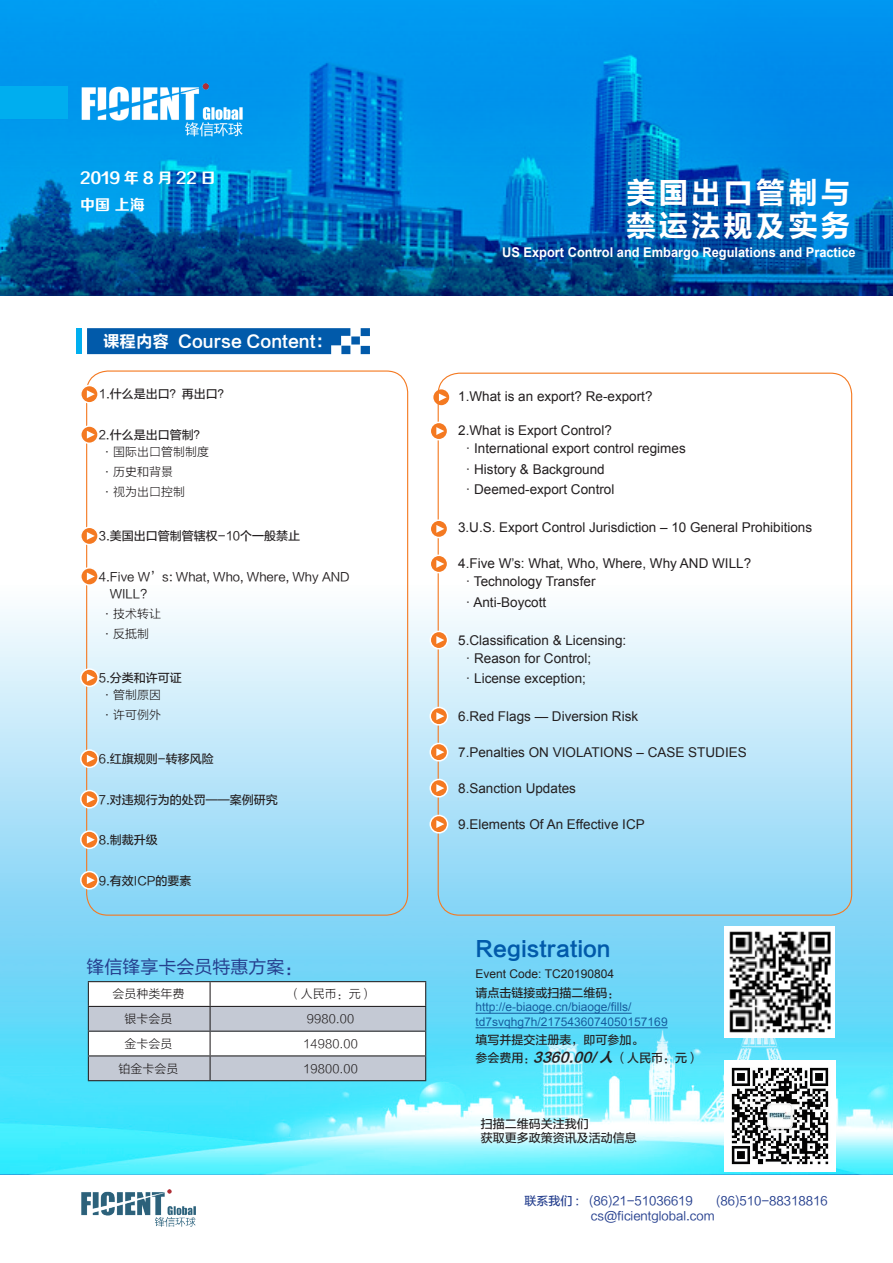
<style>
.page{position:relative;width:893px;height:1263px;background:#fff}
.page>*{position:absolute;margin:0;border:0;box-sizing:border-box;transform-origin:0 0}
.t1{font:30px/33px "FZLTCHJW GB1 0";letter-spacing:.08em;color:#fff}
.t2{font:21px "FZLTCHJW GB1 0";color:#015aaa}
.t3{font:18px "FZLTHJW GB1 0";color:#253f8e}
.t4{font:16.5px "FZLTCHJW GB1 0";color:#fff}
.t5{font:15px/27px "FZZCHJW GB1 0";color:#fff}
.t6{font:13.5px/18px "Arial";color:#231f20}
.t7{font:700 13.5px "Arial";color:#fff;scale:.95 1}
.t8{font:12px/16.8px "FZLTZHUNHK GBK1 0";color:#231f20}
.t9{font:12px/20.2px "FZLTXHK";color:#231f20}
.t10{font:12px/14.4px "Arial";color:#175d9e}
.t11{font:12px "FZLTZHUNHK GBK1 0";color:#253f8e}
.t12{font:12px "Arial";color:#231f20}
.s1{font-family:"FZLTCHJW GB1 0";font-style:italic;font-size:13.5px}
</style>
<div class="page">
<svg style="left:0;top:329px;width:892px;height:470px"></svg>
<img style="left:0;top:0;width:893px;height:296px">
<img style="left:81px;top:1189px;width:114px;height:37px">
<img style="left:80px;top:83px;width:162px;height:54px">
<div style="left:0;top:87px;width:68px;height:32px;background:#00aeef"></div>
<img style="left:0;top:799px;width:893px;height:375px">
<svg style="left:81px;top:385px;width:17px;height:18px"></svg>
<div style="left:80px;top:385px;width:19px;height:19px;border:2px solid #fff;border-radius:50%"></div>
<svg style="left:87px;top:390px;width:8px;height:8px"></svg>
<svg style="left:81px;top:426px;width:17px;height:17px"></svg>
<div style="left:80px;top:425px;width:19px;height:19px;border:2px solid #fff;border-radius:50%"></div>
<svg style="left:87px;top:431px;width:8px;height:8px"></svg>
<svg style="left:81px;top:527px;width:17px;height:18px"></svg>
<div style="left:80px;top:526px;width:19px;height:19px;border:2px solid #fff;border-radius:50%"></div>
<svg style="left:87px;top:532px;width:8px;height:8px"></svg>
<svg style="left:81px;top:568px;width:17px;height:17px"></svg>
<div style="left:80px;top:567px;width:19px;height:19px;border:2px solid #fff;border-radius:50%"></div>
<svg style="left:87px;top:572px;width:8px;height:8px"></svg>
<svg style="left:81px;top:669px;width:17px;height:17px"></svg>
<div style="left:80px;top:668px;width:19px;height:19px;border:2px solid #fff;border-radius:50%"></div>
<svg style="left:87px;top:674px;width:8px;height:8px"></svg>
<svg style="left:81px;top:750px;width:17px;height:17px"></svg>
<div style="left:80px;top:749px;width:19px;height:19px;border:2px solid #fff;border-radius:50%"></div>
<svg style="left:87px;top:755px;width:8px;height:8px"></svg>
<svg style="left:81px;top:790px;width:17px;height:18px"></svg>
<div style="left:80px;top:790px;width:19px;height:19px;border:2px solid #fff;border-radius:50%"></div>
<svg style="left:87px;top:795px;width:8px;height:8px"></svg>
<svg style="left:81px;top:831px;width:17px;height:17px"></svg>
<div style="left:80px;top:830px;width:19px;height:19px;border:2px solid #fff;border-radius:50%"></div>
<svg style="left:87px;top:836px;width:8px;height:8px"></svg>
<svg style="left:81px;top:871px;width:17px;height:18px"></svg>
<div style="left:80px;top:871px;width:19px;height:19px;border:2px solid #fff;border-radius:50%"></div>
<svg style="left:87px;top:876px;width:8px;height:8px"></svg>
<svg style="left:87px;top:328px;width:283px;height:26px;background:#1265af"></svg>
<div style="left:77px;top:328px;width:5px;height:26px;background:#00aeef"></div>
<svg style="left:433px;top:389px;width:17px;height:17px"></svg>
<div style="left:432px;top:388px;width:19px;height:19px;border:2px solid #fff;border-radius:50%"></div>
<svg style="left:440px;top:393px;width:7px;height:8px"></svg>
<div style="left:430px;top:555px;width:18px;height:18px;background:#f47921;border-radius:50%"></div>
<div style="left:429px;top:554px;width:19px;height:19px;border:2px solid #fff;border-radius:50%"></div>
<svg style="left:436px;top:560px;width:8px;height:8px"></svg>
<div style="left:430px;top:520px;width:18px;height:17px;background:#f47921;border-radius:50%"></div>
<div style="left:429px;top:519px;width:19px;height:19px;border:2px solid #fff;border-radius:50%"></div>
<svg style="left:436px;top:525px;width:8px;height:8px"></svg>
<div style="left:430px;top:422px;width:18px;height:18px;background:#f47921;border-radius:50%"></div>
<div style="left:429px;top:422px;width:19px;height:18px;border:2px solid #fff;border-radius:50%"></div>
<svg style="left:436px;top:427px;width:8px;height:8px"></svg>
<hr style="left:88px;top:981px;width:122px;height:1px;background:#231f20">
<hr style="left:210px;top:981px;width:216px;height:1px;background:#231f20">
<svg style="left:88px;top:982px;width:338px;height:98px"></svg>
<hr style="left:88px;top:1080px;width:122px;height:1px;background:#231f20">
<hr style="left:210px;top:1080px;width:216px;height:1px;background:#231f20">
<hr style="left:475px;top:1027px;width:193px;height:1px;background:#175d9e">
<hr style="left:475px;top:1013px;width:157px;height:1px;background:#175d9e">
<img style="left:725px;top:1060px;width:111px;height:111px">
<div style="left:430px;top:631px;width:18px;height:18px;background:#f47921;border-radius:50%"></div>
<div style="left:429px;top:631px;width:19px;height:18px;border:2px solid #fff;border-radius:50%"></div>
<svg style="left:436px;top:636px;width:8px;height:8px"></svg>
<div style="left:430px;top:707px;width:18px;height:18px;background:#f47921;border-radius:50%"></div>
<div style="left:429px;top:707px;width:19px;height:18px;border:2px solid #fff;border-radius:50%"></div>
<svg style="left:436px;top:712px;width:8px;height:8px"></svg>
<div style="left:430px;top:743px;width:18px;height:18px;background:#f47921;border-radius:50%"></div>
<div style="left:429px;top:743px;width:19px;height:18px;border:2px solid #fff;border-radius:50%"></div>
<svg style="left:436px;top:748px;width:8px;height:8px"></svg>
<div style="left:430px;top:779px;width:18px;height:18px;background:#f47921;border-radius:50%"></div>
<div style="left:429px;top:779px;width:19px;height:18px;border:2px solid #fff;border-radius:50%"></div>
<svg style="left:436px;top:784px;width:8px;height:8px"></svg>
<div style="left:430px;top:815px;width:18px;height:18px;background:#f47921;border-radius:50%"></div>
<div style="left:429px;top:815px;width:19px;height:18px;border:2px solid #fff;border-radius:50%"></div>
<svg style="left:436px;top:820px;width:8px;height:8px"></svg>
<img style="left:725px;top:927px;width:110px;height:111px">
<p class="t5" style="left:80px;top:165px;width:137px">2019 年 8 月 22 日中国 上海</p>
<p class="t4" style="left:103px;top:332px;width:230px">课程内容 Course Content：</p>
<p class="t8" style="left:99px;top:386px;width:133px">1.什么是出口？再出口？</p>
<p class="t8" style="left:99px;top:427px;width:108px">2.什么是出口管制？</p>
<p class="t9" style="left:101px;top:442px;width:110px">·国际出口管制制度·历史和背景<br>·视为出口控制</p>
<p class="t8" style="left:99px;top:528px;width:203px">3.美国出口管制管辖权-10个一般禁止</p>
<p class="t8" style="left:110px;top:568px;width:241px;text-indent:-11px">4.Five W’s: What, Who, Where, Why AND<br>WILL?</p>
<p class="t9" style="left:101px;top:604px;width:61px">·技术转让·反抵制</p>
<p class="t8" style="left:99px;top:670px;width:84px">5.分类和许可证</p>
<p class="t9" style="left:101px;top:685px;width:61px">·管制原因·许可例外</p>
<p class="t8" style="left:99px;top:751px;width:116px">6.红旗规则-转移风险</p>
<p class="t8" style="left:99px;top:791px;width:180px">7.对违规行为的处罚——案例研究</p>
<p class="t8" style="left:99px;top:832px;width:61px">8.制裁升级</p>
<p class="t8" style="left:99px;top:872px;width:94px">9.有效ICP的要素</p>
<h3 class="t3" style="left:86px;top:956px;width:217px">锋信锋享卡会员特惠方案：</h3>
<p class="t9" style="left:112px;top:984px;width:73px">会员种类年费</p>
<p class="t9" style="left:289px;top:984px;width:85px">（人民币：元）</p>
<p class="t9" style="left:124px;top:1009px;width:49px">银卡会员</p>
<p class="t9" style="left:307px;top:1009px;width:49px">9980.00</p>
<p class="t9" style="left:124px;top:1034px;width:49px">金卡会员</p>
<p class="t9" style="left:303px;top:1034px;width:56px">14980.00</p>
<p class="t9" style="left:118px;top:1059px;width:61px">铂金卡会员</p>
<p class="t9" style="left:303px;top:1059px;width:56px">19800.00</p>
<h1 class="t1" style="left:626px;top:177px;width:226px">美国出口管制与禁运法规及实务</h1>
<p class="t7" style="left:502px;top:243px;width:374px">US Export Control and Embargo Regulations and Practice</p>
<p class="t6" style="left:458px;top:387px;width:196px">1.What is an export? Re-export?</p>
<p class="t6" style="left:466px;top:422px;width:221px;text-indent:-8px">2.What is Export Control?<br>· International export control regimes</p>
<p class="t6" style="left:466px;top:459px;width:150px;line-height:20.2px">· History &amp; Background<br>· Deemed-export Control</p>
<p class="t6" style="left:458px;top:519px;width:356px">3.U.S. Export Control Jurisdiction – 10 General Prohibitions</p>
<p class="t6" style="left:466px;top:555px;width:287px;text-indent:-8px">4.Five W’s: What, Who, Where, Why AND WILL? · Technology Transfer</p>
<p class="t6" style="left:466px;top:593px;width:82px">· Anti-Boycott</p>
<p class="t6" style="left:466px;top:631px;width:162px;text-indent:-8px">5.Classification &amp; Licensing: · Reason for Control;</p>
<p class="t6" style="left:466px;top:669px;width:122px">· License exception;</p>
<p class="t6" style="left:458px;top:708px;width:182px">6.Red Flags — Diversion Risk</p>
<p class="t6" style="left:458px;top:744px;width:290px">7.Penalties ON VIOLATIONS – CASE STUDIES</p>
<p class="t6" style="left:458px;top:780px;width:119px">8.Sanction Updates</p>
<p class="t6" style="left:458px;top:816px;width:188px">9.Elements Of An Effective ICP</p>
<h2 class="t2" style="left:475px;top:938px;width:137px">Registration</h2>
<p class="t12" style="left:475px;top:966px;width:140px">Event Code: TC20190804</p>
<p class="t8" style="left:475px;top:984px;width:145px">请点击链接或扫描二维码：</p>
<p class="t10" style="left:475px;top:1000px;width:194px">http://e-biaoge.cn/biaoge/fills/ td7svqhg7h/2175436074050157169</p>
<p class="t8" style="left:475px;top:1032px;width:225px;line-height:17.4px">填写并提交注册表，即可参加。<br>参会费用：<span class="s1">3360.00/人</span>（人民币：元）</p>
<p class="t8" style="left:481px;top:1117px;width:157px;line-height:14.4px">扫描二维码关注我们<br>获取更多政策资讯及活动信息</p>
<p class="t11" style="left:524px;top:1194px;width:170px">联系我们 : (86)21-51036619</p>
<p class="t11" style="left:716px;top:1194px;width:113px">(86)510-88318816</p>
<p class="t11" style="left:591px;top:1209px;width:125px">cs@ficientglobal.com</p>
</div>
